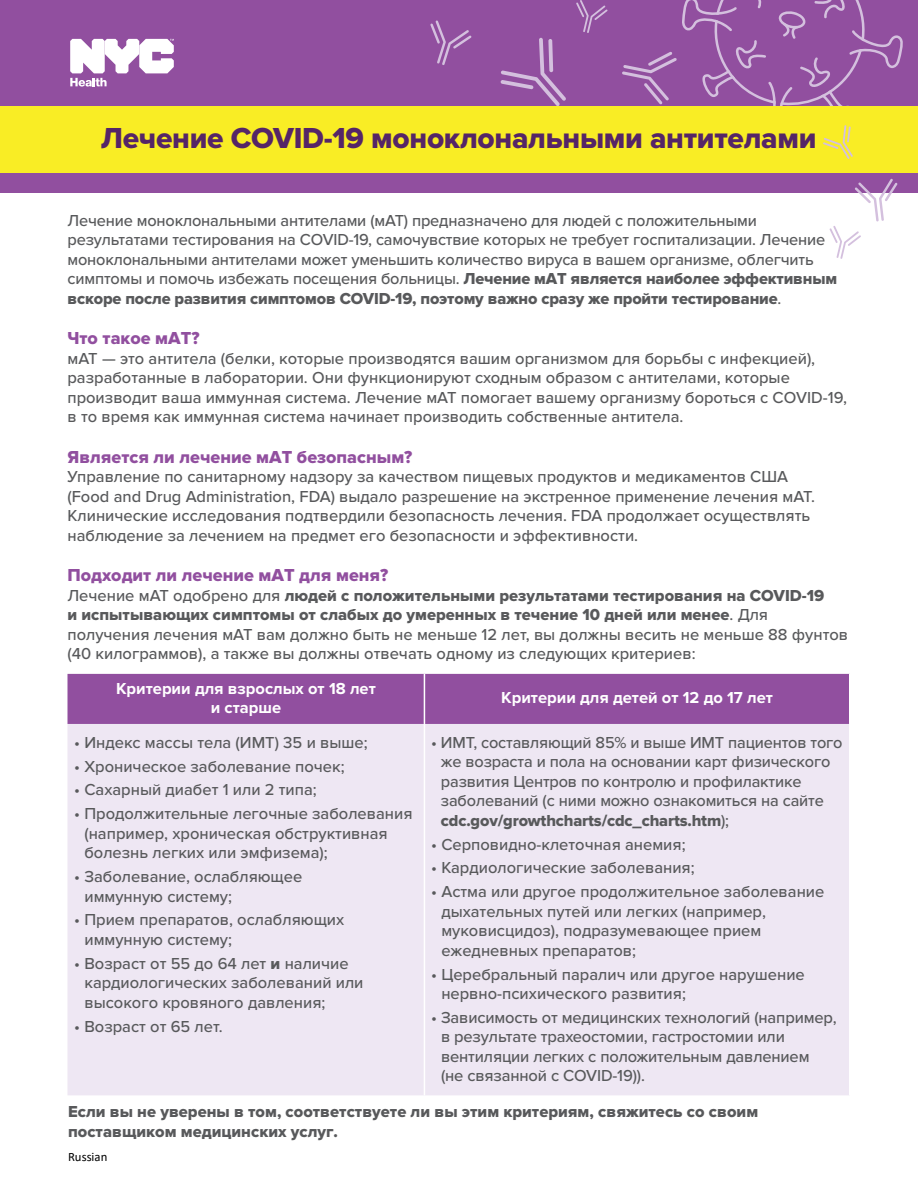
<style>
.page{position:relative;width:918px;height:1188px;background:#fff}
.page>*{position:absolute;margin:0;border:0;box-sizing:border-box;transform-origin:0 0}
.t1{font:30px "Proxima Nova Extrabld";letter-spacing:-.01em;color:#552567}
.t2{font:18px "Proxima Nova Extrabld";color:#914f9f}
.t3{font:500 16.5px/19.5px "Proxima Nova";color:#58595b}
.t4{font:16.5px/19.5px "Proxima Nova Extrabld";color:#58595b}
.t5{font:700 16.5px/19.5px "Proxima Nova";color:#fff;text-align:center}
.t6{font:12.75px "Calibri";color:#000}
.s1{font-family:"Proxima Nova Extrabld";font-weight:400}
.s2{font-family:"Proxima Nova";font-weight:500}
</style>
<div class="page">
<div style="left:0;top:0;width:918px;height:192px;background:#914f9f"></div>
<div style="left:0;top:106px;width:918px;height:66px;background:#f9ed25"></div>
<div style="left:68px;top:674px;width:781px;height:50px;background:#914f9f"></div>
<div style="left:68px;top:724px;width:781px;height:371px;background:#eee7f3"></div>
<hr style="left:424px;top:674px;width:1px;height:50px;background:#fff">
<hr style="left:424px;top:724px;width:1px;height:371px;background:#fff">
<svg style="left:500px;top:38px;width:66px;height:68px"></svg>
<svg style="left:430px;top:20px;width:42px;height:45px"></svg>
<svg style="left:830px;top:179px;width:68px;height:80px"></svg>
<svg style="left:576px;top:0;width:32px;height:33px"></svg>
<svg style="left:622px;top:0;width:281px;height:159px"></svg>
<svg style="left:70px;top:39px;width:104px;height:48px"></svg>
<h1 class="t1" style="left:101px;top:121px;width:717px">Лечение COVID-19 моноклональными антителами</h1>
<p class="t3" style="left:68px;top:211px;width:771px">Лечение моноклональными антителами (мАТ) предназначено для людей с положительными результатами тестирования на COVID-19, самочувствие которых не требует госпитализации. Лечение моноклональными антителами может уменьшить количество вируса в вашем организме, облегчить симптомы и помочь избежать посещения больницы. <span class="s1">Лечение мАТ является наиболее эффективным</span></p>
<p class="t4" style="left:68px;top:289px;width:715px">вскоре после развития симптомов COVID-19, поэтому важно сразу же пройти тестирование<span class="s2">.</span></p>
<p class="t2" style="left:68px;top:328px;width:134px">Что такое мАТ?</p>
<p class="t3" style="left:68px;top:349px;width:781px">мАТ — это антитела (белки, которые производятся вашим организмом для борьбы с инфекцией), разработанные в лаборатории. Они функционируют сходным образом с антителами, которые производит ваша иммунная система. Лечение мАТ помогает вашему организму бороться с COVID-19, в то время как иммунная система начинает производить собственные антитела.</p>
<p class="t2" style="left:68px;top:446px;width:346px">Является ли лечение мАТ безопасным?</p>
<p class="t3" style="left:68px;top:467px;width:749px">Управление по санитарному надзору за качеством пищевых продуктов и медикаментов США (Food and Drug Administration, FDA) выдало разрешение на экстренное применение лечения мАТ.<br>Клинические исследования подтвердили безопасность лечения. FDA продолжает осуществлять наблюдение за лечением на предмет его безопасности и эффективности.</p>
<p class="t2" style="left:68px;top:565px;width:322px">Подходит ли лечение мАТ для меня?</p>
<p class="t4" style="left:68px;top:586px;width:758px"><span class="s2">Лечение мАТ одобрено для</span> людей с положительными результатами тестирования на COVID-19 и испытывающих симптомы от слабых до умеренных в течение 10 дней или менее<span class="s2">. Для</span></p>
<p class="t3" style="left:68px;top:625px;width:782px">получения лечения мАТ вам должно быть не меньше 12 лет, вы должны весить не меньше 88 фунтов (40 килограммов), а также вы должны отвечать одному из следующих критериев:</p>
<p class="t5" style="left:116px;top:679px;width:261px">Критерии для взрослых от 18 лет и старше</p>
<p class="t5" style="left:501px;top:689px;width:273px">Критерии для детей от 12 до 17 лет</p>
<p class="t3" style="left:74px;top:733px;width:295px">• Индекс массы тела (ИМТ) 35 и выше;</p>
<p class="t3" style="left:74px;top:757px;width:272px">• Хроническое заболевание почек;</p>
<p class="t3" style="left:74px;top:780px;width:244px">• Сахарный диабет 1 или 2 типа;</p>
<p class="t3" style="left:84px;top:804px;width:330px;text-indent:-10px">• Продолжительные легочные заболевания (например, хроническая обструктивная болезнь легких или эмфизема);</p>
<p class="t3" style="left:84px;top:867px;width:219px;text-indent:-10px">• Заболевание, ослабляющее иммунную систему;</p>
<p class="t3" style="left:84px;top:910px;width:261px;text-indent:-10px">• Прием препаратов, ослабляющих иммунную систему;</p>
<p class="t3" style="left:84px;top:954px;width:281px;text-indent:-10px">• Возраст от 55 до 64 лет <span class="s1">и</span> наличие кардиологических заболеваний или высокого кровяного давления;</p>
<p class="t3" style="left:74px;top:1017px;width:150px">• Возраст от 65 лет.</p>
<p class="t3" style="left:441px;top:733px;width:403px;text-indent:-10px">• ИМТ, составляющий 85% и выше ИМТ пациентов того же возраста и пола на основании карт физического развития Центров по контролю и профилактике заболеваний (с ними можно ознакомиться на сайте</p>
<p class="t4" style="left:441px;top:811px;width:290px">cdc.gov/growthcharts/cdc_charts.htm<span class="s2">);</span></p>
<p class="t3" style="left:431px;top:835px;width:256px">• Серповидно-клеточная анемия;</p>
<p class="t3" style="left:431px;top:858px;width:265px">• Кардиологические заболевания;</p>
<p class="t3" style="left:441px;top:882px;width:385px;text-indent:-10px">• Астма или другое продолжительное заболевание дыхательных путей или легких (например, муковисцидоз), подразумевающее прием ежедневных препаратов;</p>
<p class="t3" style="left:441px;top:965px;width:365px;text-indent:-10px">• Церебральный паралич или другое нарушение нервно-психического развития;</p>
<p class="t3" style="left:441px;top:1008px;width:397px;text-indent:-10px">• Зависимость от медицинских технологий (например, в результате трахеостомии, гастростомии или вентиляции легких с положительным давлением<br>(не связанной с COVID-19)).</p>
<p class="t4" style="left:68px;top:1102px;width:692px">Если вы не уверены в том, соответствуете ли вы этим критериям, свяжитесь со своим поставщиком медицинских услуг.</p>
<p class="t6" style="left:68px;top:1148px;width:41px">Russian</p>
</div>
